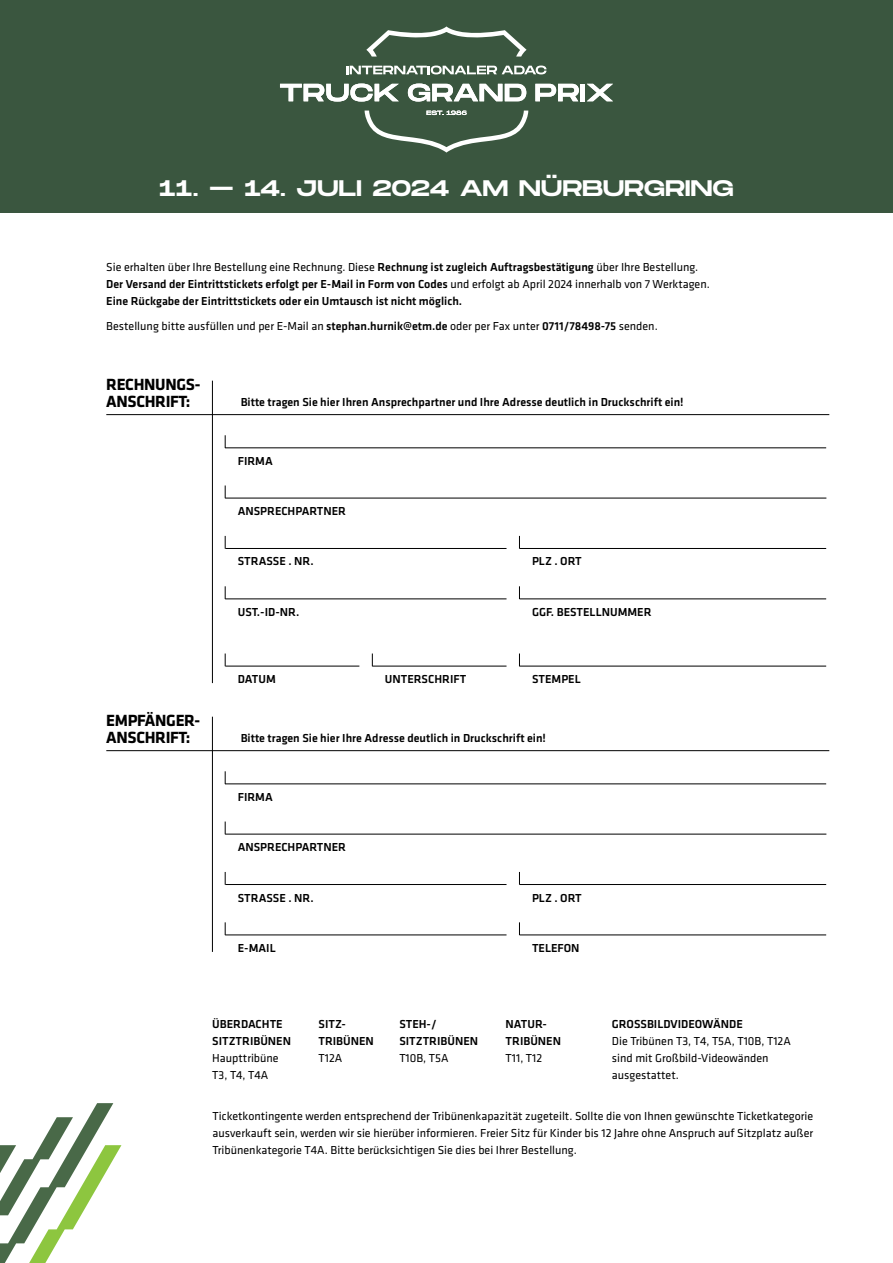
<style>
.page{position:relative;width:893px;height:1263px;background:#fff}
.page>*{position:absolute;margin:0;border:0;box-sizing:border-box;transform-origin:0 0}
.t1{font:22.5px "Monument Extended";letter-spacing:-.015em;color:#fff}
.t2{font:700 16.8px/16.8px "Klavika";letter-spacing:-.02em;color:#000}
.t3{font:500 12px/16.8px "Klavika";color:#000}
.t4{font:12px/16.8px "Klavika";color:#000}
.s1{font-weight:400}
.s2{font-weight:500}
</style>
<div class="page">
<div style="left:0;top:0;width:893px;height:213px;background:#3a563f"></div>
<hr style="left:581px;top:84px;width:4px;height:17px;background:#fff">
<svg style="left:587px;top:84px;width:26px;height:17px"></svg>
<svg style="left:280px;top:26px;width:299px;height:127px"></svg>
<svg style="left:0;top:1103px;width:121px;height:160px"></svg>
<hr style="left:106px;top:414px;width:723px;height:1px;background:#000">
<hr style="left:212px;top:381px;width:1px;height:302px;background:#000">
<hr style="left:225px;top:498px;width:601px;height:1px;background:#000">
<svg style="left:225px;top:485px;width:1px;height:13px"></svg>
<hr style="left:225px;top:666px;width:134px;height:1px;background:#000">
<svg style="left:225px;top:653px;width:1px;height:13px"></svg>
<hr style="left:372px;top:666px;width:134px;height:1px;background:#000">
<svg style="left:372px;top:653px;width:1px;height:13px"></svg>
<hr style="left:519px;top:666px;width:307px;height:1px;background:#000">
<svg style="left:519px;top:653px;width:1px;height:13px"></svg>
<hr style="left:225px;top:448px;width:601px;height:1px;background:#000">
<svg style="left:225px;top:435px;width:1px;height:13px"></svg>
<hr style="left:225px;top:599px;width:281px;height:1px;background:#000">
<svg style="left:225px;top:586px;width:1px;height:13px"></svg>
<hr style="left:520px;top:599px;width:306px;height:1px;background:#000">
<svg style="left:519px;top:586px;width:1px;height:13px"></svg>
<hr style="left:225px;top:548px;width:281px;height:1px;background:#000">
<svg style="left:225px;top:536px;width:1px;height:13px"></svg>
<hr style="left:520px;top:548px;width:306px;height:1px;background:#000">
<svg style="left:519px;top:536px;width:1px;height:13px"></svg>
<hr style="left:106px;top:750px;width:723px;height:1px;background:#000">
<hr style="left:212px;top:717px;width:1px;height:235px;background:#000">
<hr style="left:225px;top:834px;width:601px;height:1px;background:#000">
<svg style="left:225px;top:821px;width:1px;height:13px"></svg>
<hr style="left:225px;top:784px;width:601px;height:1px;background:#000">
<svg style="left:225px;top:771px;width:1px;height:13px"></svg>
<hr style="left:225px;top:935px;width:281px;height:1px;background:#000">
<svg style="left:225px;top:922px;width:1px;height:13px"></svg>
<hr style="left:520px;top:935px;width:306px;height:1px;background:#000">
<svg style="left:519px;top:922px;width:1px;height:13px"></svg>
<hr style="left:225px;top:884px;width:281px;height:1px;background:#000">
<svg style="left:225px;top:872px;width:1px;height:13px"></svg>
<hr style="left:520px;top:884px;width:306px;height:1px;background:#000">
<svg style="left:519px;top:872px;width:1px;height:13px"></svg>
<h1 class="t1" style="left:159px;top:171px;width:576px">11. – 14. JULI 2024 AM NÜRBURGRING</h1>
<p class="t3" style="left:106px;top:259px;width:605px"><span class="s1">Sie erhalten über Ihre Bestellung eine Rechnung. Diese</span> Rechnung ist zugleich Auftragsbestätigung <span class="s1">über Ihre Bestellung.<br></span>Der Versand der Eintrittstickets erfolgt per E-Mail in Form von Codes <span class="s1">und erfolgt ab April 2024 innerhalb von 7 Werktagen.<br></span>Eine Rückgabe der Eintrittstickets oder ein Umtausch ist nicht möglich.</p>
<p class="t4" style="left:106px;top:318px;width:553px">Bestellung bitte ausfüllen und per E-Mail an <span class="s2">stephan.hurnik@etm.de</span> oder per Fax unter <span class="s2">0711/78498-75</span> senden.</p>
<h2 class="t2" style="left:106px;top:376px;width:96px">RECHNUNGS-<br>ANSCHRIFT:</h2>
<h2 class="t2" style="left:106px;top:712px;width:95px">EMPFÄNGER-<br>ANSCHRIFT:</h2>
<p class="t3" style="left:241px;top:394px;width:445px">Bitte tragen Sie hier Ihren Ansprechpartner und Ihre Adresse deutlich in Druckschrift ein!</p>
<p class="t3" style="left:238px;top:452px;width:37px">FIRMA</p>
<p class="t3" style="left:238px;top:503px;width:110px">ANSPRECHPARTNER</p>
<p class="t3" style="left:238px;top:553px;width:78px">STRASSE . NR.</p>
<p class="t3" style="left:532px;top:553px;width:51px">PLZ . ORT</p>
<p class="t3" style="left:238px;top:604px;width:63px">UST.-ID-NR.</p>
<p class="t3" style="left:532px;top:604px;width:121px">GGF. BESTELLNUMMER</p>
<p class="t3" style="left:238px;top:671px;width:40px">DATUM</p>
<p class="t3" style="left:385px;top:671px;width:83px">UNTERSCHRIFT</p>
<p class="t3" style="left:532px;top:671px;width:50px">STEMPEL</p>
<p class="t3" style="left:241px;top:730px;width:307px">Bitte tragen Sie hier Ihre Adresse deutlich in Druckschrift ein!</p>
<p class="t3" style="left:238px;top:788px;width:37px">FIRMA</p>
<p class="t3" style="left:238px;top:839px;width:110px">ANSPRECHPARTNER</p>
<p class="t3" style="left:238px;top:889px;width:78px">STRASSE . NR.</p>
<p class="t3" style="left:532px;top:889px;width:51px">PLZ . ORT</p>
<p class="t3" style="left:238px;top:940px;width:40px">E-MAIL</p>
<p class="t3" style="left:532px;top:940px;width:49px">TELEFON</p>
<p class="t3" style="left:212px;top:1016px;width:80px">ÜBERDACHTE<br>SITZTRIBÜNEN</p>
<p class="t4" style="left:212px;top:1049px;width:68px">Haupttribüne<br>T3, T4, T4A</p>
<p class="t4" style="left:213px;top:1108px;width:602px;text-align:justify">Ticketkontingente werden entsprechend der Tribünenkapazität zugeteilt. Sollte die von Ihnen gewünschte Ticketkategorie ausverkauft sein, werden wir sie hierüber informieren. Freier Sitz für Kinder bis 12 Jahre ohne Anspruch auf Sitzplatz außer Tribünenkategorie T4A. Bitte berücksichtigen Sie dies bei Ihrer Bestellung.</p>
<p class="t3" style="left:612px;top:1016px;width:132px">GROSSBILDVIDEOWÄNDE</p>
<p class="t4" style="left:612px;top:1033px;width:180px">Die Tribünen T3, T4, T5A, T10B, T12A sind mit Großbild-Videowänden ausgestattet.</p>
<p class="t3" style="left:319px;top:1016px;width:57px">SITZ-<br>TRIBÜNEN</p>
<p class="t4" style="left:319px;top:1049px;width:25px">T12A</p>
<p class="t3" style="left:399px;top:1016px;width:80px">STEH-/<br>SITZTRIBÜNEN</p>
<p class="t4" style="left:399px;top:1049px;width:51px">T10B, T5A</p>
<p class="t3" style="left:506px;top:1016px;width:57px">NATUR-<br>TRIBÜNEN</p>
<p class="t4" style="left:506px;top:1049px;width:38px">T11, T12</p>
</div>
